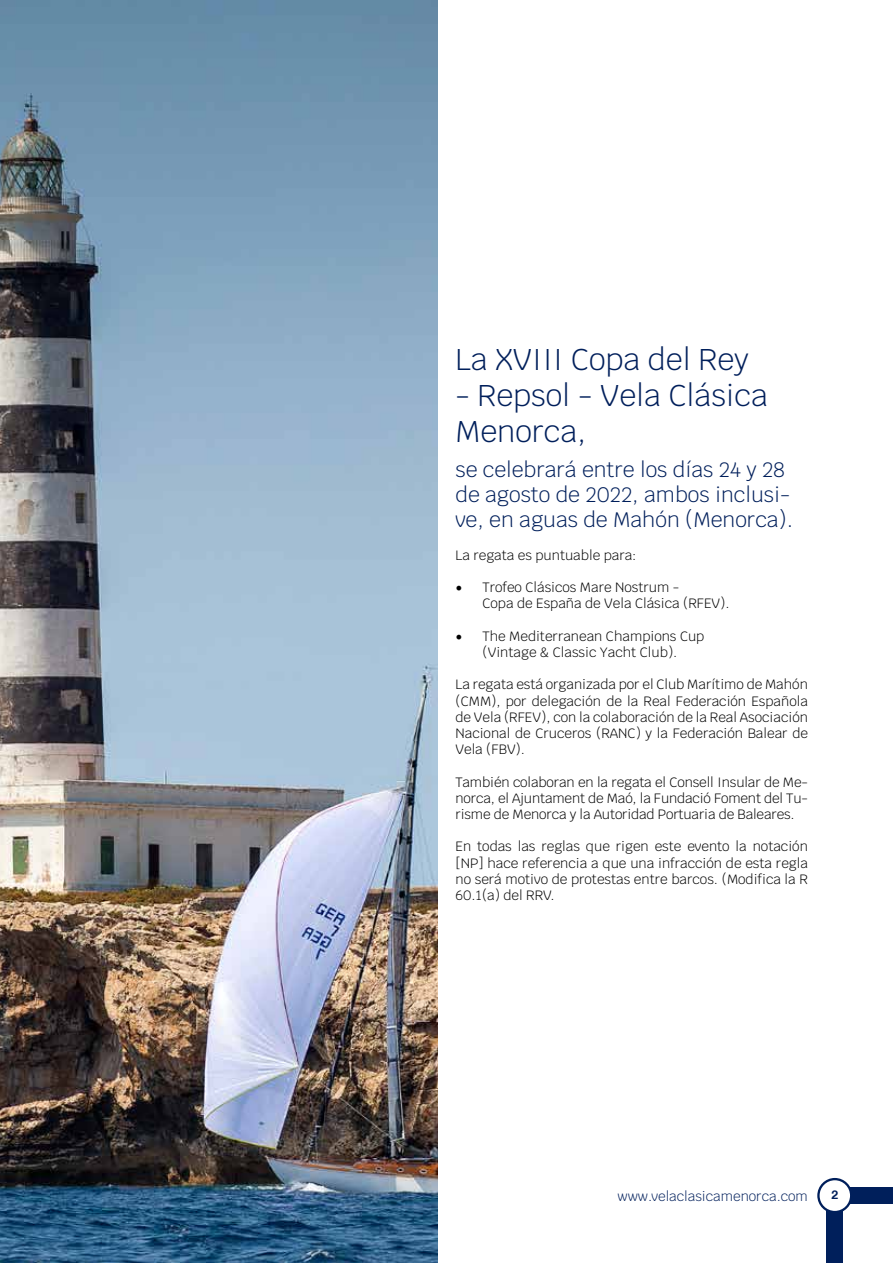
<style>
.page{position:relative;width:893px;height:1263px;background:#fff}
.page>*{position:absolute;margin:0;border:0;box-sizing:border-box;transform-origin:0 0}
.t1{font:300 30px/36px "Krub";color:#001f5b}
.t2{font:300 21px/25.2px "Krub";color:#001f5b}
.t3{font:300 13.5px/16.2px "Krub";color:#000;text-align:justify}
.t4{font:300 13.5px "Krub";color:#001f5b}
.t5{font:700 12px "Helvetica Neue LT Com";color:#001f5b}
.s1{font-family:"Minion Pro";font-weight:400;font-size:18px}
</style>
<div class="page">
<div style="left:826px;top:1192px;width:17px;height:71px;background:#001f5b"></div>
<div style="left:831px;top:1187px;width:62px;height:17px;background:#001f5b"></div>
<svg style="left:817px;top:1178px;width:35px;height:35px"></svg>
<div style="left:820px;top:1180px;width:30px;height:31px;background:#fff;border-radius:50%"></div>
<img style="left:0;top:0;width:437px;height:1263px">
<h1 class="t1" style="left:455px;top:342px;width:295px">La XVIII Copa del Rey</h1>
<h1 class="t1" style="left:455px;top:378px;width:314px">- Repsol - Vela Clásica<br>Menorca,</h1>
<h2 class="t2" style="left:455px;top:457px;width:339px">se celebrará entre los días 24 y 28 de agosto de 2022, ambos inclusi&shy;ve, en aguas de Mahón (Menorca).</h2>
<p class="t3" style="left:455px;top:547px;width:183px">La regata es puntuable para:</p>
<p class="t3" style="left:482px;top:579px;width:249px;text-indent:-27px"><span class="s1">•</span> Trofeo Clásicos Mare Nostrum -<br>Copa de España de Vela Clásica (RFEV).</p>
<p class="t3" style="left:455px;top:628px;width:250px;text-align:center"><span class="s1">•</span> The Mediterranean Champions Cup (Vintage &amp; Classic Yacht Club).</p>
<p class="t3" style="left:455px;top:676px;width:354px">La regata está organizada por el Club Marítimo de Mahón (CMM), por delegación de la Real Federación Española de Vela (RFEV), con la colaboración de la Real Asociación Nacional de Cruceros (RANC) y la Federación Balear de Vela (FBV).</p>
<p class="t3" style="left:455px;top:774px;width:354px">También colaboran en la regata el Consell Insular de Me&shy;norca, el Ajuntament de Maó, la Fundació Foment del Tu&shy;risme de Menorca y la Autoridad Portuaria de Baleares.</p>
<p class="t3" style="left:455px;top:838px;width:354px">En todas las reglas que rigen este evento la notación [NP] hace referencia a que una infracción de esta regla no será motivo de protestas entre barcos. (Modifica la R 60.1(a) del RRV.</p>
<p class="t4" style="left:617px;top:1184px;width:192px">www.velaclasicamenorca.com</p>
<p class="t5" style="left:831px;top:1187px;width:8px">2</p>
</div>
